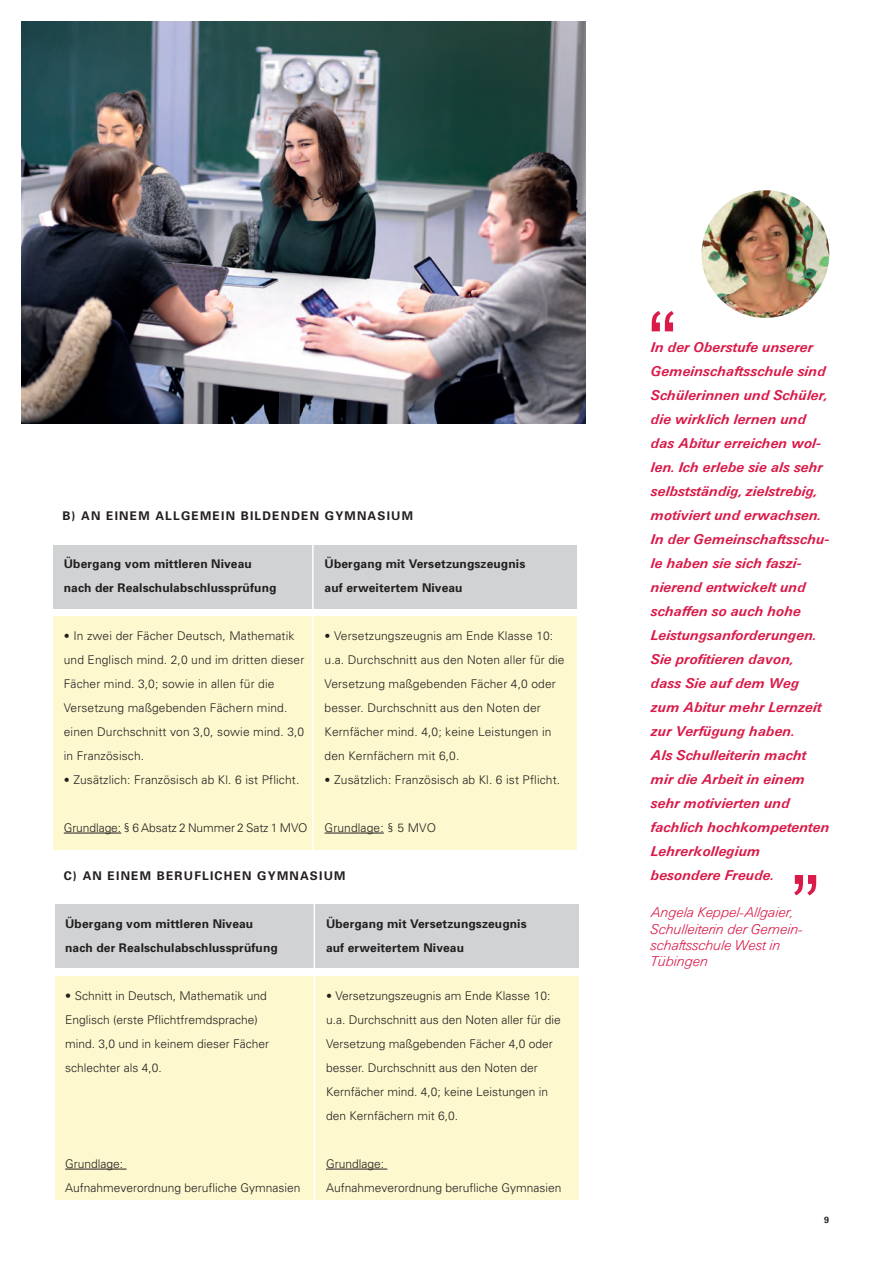
<style>
.page{position:relative;width:893px;height:1263px;background:#fff}
.page>*{position:absolute;margin:0;border:0;box-sizing:border-box;transform-origin:0 0}
.t1{font:87px "Arial";color:#da1a48}
.t2{font:13.5px/24px "Univers 66 Bold Ita";color:#da1a48}
.t3{font:13.5px/16.2px "Univers 46 Light Ita";color:#da1a48}
.t4{font:300 12px/24px "Univers";letter-spacing:.01em;color:#231f20}
.t5{font:700 12px/24px "Univers";letter-spacing:.01em;color:#231f20}
.t6{font:700 12px "Univers";letter-spacing:.1em;color:#231f20}
.t7{font:700 9px "Univers";color:#231f20}
.s1{font-family:"Frutiger"}
</style>
<div class="page">
<div style="left:55px;top:904px;width:523px;height:64px;background:#d1d2d4"></div>
<div style="left:55px;top:976px;width:523px;height:223px;background:#fef8ce"></div>
<hr style="left:65px;top:1169px;width:62px;height:1px;background:#231f20">
<hr style="left:326px;top:1169px;width:61px;height:1px;background:#231f20">
<img style="left:702px;top:190px;width:127px;height:128px;border-radius:64px">
<hr style="left:314px;top:888px;width:1px;height:338px;background:#fff">
<div style="left:54px;top:545px;width:523px;height:64px;background:#d1d2d4"></div>
<div style="left:54px;top:616px;width:523px;height:233px;background:#fef8ce"></div>
<hr style="left:64px;top:833px;width:57px;height:1px;background:#231f20">
<hr style="left:325px;top:833px;width:59px;height:1px;background:#231f20">
<hr style="left:312px;top:530px;width:2px;height:338px;background:#fff">
<img style="left:21px;top:21px;width:564px;height:403px">
<p class="t6" style="left:62px;top:508px;width:352px">B) An einem allgemein bildenden Gymnasium</p>
<p class="t5" style="left:64px;top:551px;width:214px">Übergang vom mittleren Niveau nach der Realschulabschlussprüfung</p>
<p class="t4" style="left:64px;top:623px;width:242px"><span class="s1">•</span> In zwei der Fächer Deutsch, Mathematik und Englisch mind. 2,0 und im dritten dieser Fächer mind. 3,0; sowie in allen für die Versetzung maßgebenden Fächern mind. einen Durchschnitt von 3,0, sowie mind. 3,0 in Französisch.</p>
<p class="t4" style="left:64px;top:767px;width:237px"><span class="s1">•</span> Zusätzlich: Französisch ab Kl. 6 ist Pflicht.</p>
<p class="t4" style="left:64px;top:815px;width:245px">Grundlage: § 6 Absatz 2 Nummer 2 Satz 1 MVO</p>
<p class="t5" style="left:325px;top:551px;width:202px">Übergang mit Versetzungszeugnis auf erweitertem Niveau</p>
<p class="t4" style="left:325px;top:623px;width:242px"><span class="s1">•</span> Versetzungszeugnis am Ende Klasse 10: u.a. Durchschnitt aus den Noten aller für die Versetzung maßgebenden Fächer 4,0 oder besser. Durchschnitt aus den Noten der Kernfächer mind. 4,0; keine Leistungen in den Kernfächern mit 6,0.</p>
<p class="t4" style="left:325px;top:767px;width:237px"><span class="s1">•</span> Zusätzlich: Französisch ab Kl. 6 ist Pflicht.</p>
<p class="t4" style="left:325px;top:815px;width:113px">Grundlage: § 5 MVO</p>
<p class="t6" style="left:64px;top:868px;width:283px">C) An einem beruflichen Gymnasium</p>
<p class="t5" style="left:65px;top:911px;width:214px">Übergang vom mittleren Niveau nach der Realschulabschlussprüfung</p>
<p class="t4" style="left:65px;top:983px;width:206px">• Schnitt in Deutsch, Mathematik und Englisch (erste Pflichtfremdsprache) mind. 3,0 und in keinem dieser Fächer schlechter als 4,0.</p>
<p class="t4" style="left:65px;top:1151px;width:237px">Grundlage:<br>Aufnahmeverordnung berufliche Gymnasien</p>
<p class="t5" style="left:326px;top:911px;width:202px">Übergang mit Versetzungszeugnis auf erweitertem Niveau</p>
<p class="t4" style="left:326px;top:983px;width:236px"><span class="s1">•</span> Versetzungszeugnis am Ende Klasse 10: u.a. Durchschnitt aus den Noten aller für die Versetzung maßgebenden Fächer 4,0 oder besser. Durchschnitt aus den Noten der Kernfächer mind. 4,0; keine Leistungen in den Kernfächern mit 6,0.</p>
<p class="t4" style="left:326px;top:1151px;width:237px">Grundlage:<br>Aufnahmeverordnung berufliche Gymnasien</p>
<h1 class="t1" style="left:677px;top:410px;width:30px;rotate:-180deg">„</h1>
<p class="t2" style="left:651px;top:335px;width:180px">In der Oberstufe unserer<br>Gemeinschaftsschule sind<br>Schülerinnen und Schüler, die wirklich lernen und das Abitur erreichen wol&shy;len. Ich erlebe sie als sehr selbstständig, zielstrebig, motiviert und erwachsen.<br>In der Gemeinschaftsschu&shy;le haben sie sich faszi&shy;nierend entwickelt und schaffen so auch hohe<br>Leistungsanforderungen.<br>Sie profitieren davon,<br>dass Sie auf dem Weg zum Abitur mehr Lernzeit zur Verfügung haben.<br>Als Schulleiterin macht mir die Arbeit in einem sehr motivierten und fachlich hochkompetenten<br>Lehrerkollegium besondere Freude.</p>
<p class="t3" style="left:651px;top:904px;width:154px">Angela Keppel-Allgaier,<br>Schulleiterin der Gemein&shy;schaftsschule West in<br>Tübingen</p>
<h1 class="t1" style="left:791px;top:796px;width:30px">„</h1>
<p class="t7" style="left:824px;top:1214px;width:7px">9</p>
</div>
